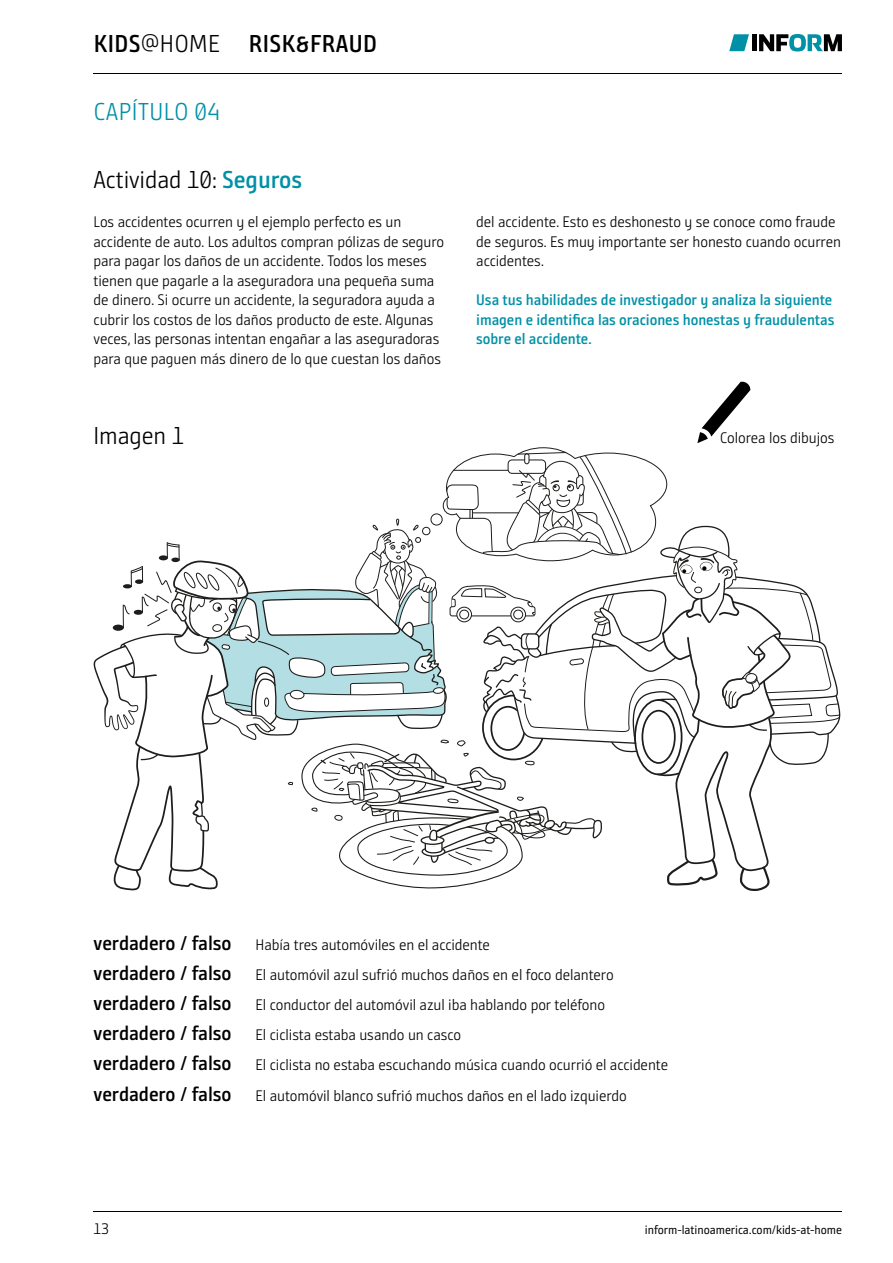
<style>
.page{position:relative;width:893px;height:1263px;background:#fff}
.page>*{position:absolute;margin:0;border:0;box-sizing:border-box;transform-origin:0 0}
.t1{font:24.45px "Bunday Sans Pro SG Se Ligh";letter-spacing:-.005em;color:#000}
.t2{font:700 24.45px "Bunday Sans Pro SG Se";letter-spacing:.02em;color:#000}
.t3{font:24.45px "Bunday Sans Pro SG Se Ligh";letter-spacing:.02em;color:#0091a7}
.t4{font:15.3px/19.5px "Bunday Sans Pro SG Se Ligh";letter-spacing:-.005em;color:#000}
.t5{font:700 15.3px/19.5px "Bunday Sans Pro SG Se";letter-spacing:-.005em;color:#0091a7}
.t6{font:12.15px "Bunday Sans Pro SG";letter-spacing:-.005em;color:#000}
.s1{font-family:"Bunday Sans Pro SG Se Ligh";font-weight:400}
.s2{font-family:"Bunday Sans Pro SG Se";font-weight:700;color:#0091a7}
.s3{font-family:"Bunday Sans Pro SG Se";font-weight:700;font-size:19.95px}
</style>
<div class="page">
<hr style="left:94px;top:74px;width:748px;height:1px;background:#000">
<svg style="left:729px;top:34px;width:20px;height:17px"></svg>
<svg style="left:759px;top:34px;width:83px;height:17px"></svg>
<div style="left:752px;top:34px;width:5px;height:17px;background:#000"></div>
<hr style="left:94px;top:1211px;width:748px;height:1px;background:#000">
<svg style="left:94px;top:381px;width:747px;height:510px"></svg>
<p class="t2" style="left:94px;top:28px;width:285px">KIDS<span class="s1">@HOME</span> RISK&amp;FRAUD</p>
<p class="t3" style="left:94px;top:96px;width:128px">CAPÍTULO 04</p>
<p class="t1" style="left:94px;top:164px;width:210px">Actividad 10: <span class="s2">Seguros</span></p>
<p class="t4" style="left:94px;top:212px;width:309px">Los accidentes ocurren y el ejemplo perfecto es un</p>
<p class="t4" style="left:94px;top:232px;width:352px">accidente de auto. Los adultos compran pólizas de seguro para pagar los daños de un accidente. Todos los meses tienen que pagarle a la aseguradora una pequeña suma de dinero. Si ocurre un accidente, la seguradora ayuda a cubrir los costos de los daños producto de este. Algunas veces, las personas intentan engañar a las aseguradoras para que paguen más dinero de lo que cuestan los daños</p>
<p class="t1" style="left:94px;top:420px;width:92px">Imagen 1</p>
<p class="t4" style="left:476px;top:212px;width:366px">del accidente. Esto es deshonesto y se conoce como fraude de seguros. Es muy importante ser honesto cuando ocurren accidentes.</p>
<p class="t5" style="left:476px;top:290px;width:360px">Usa tus habilidades de investigador y analiza la siguiente imagen e identifica las oraciones honestas y fraudulentas sobre el accidente.</p>
<p class="t4" style="left:720px;top:428px;width:116px">Colorea los dibujos</p>
<p class="t4" style="left:94px;top:935px;width:398px"><span class="s3">verdadero / falso</span> Había tres automóviles en el accidente</p>
<p class="t4" style="left:94px;top:965px;width:522px"><span class="s3">verdadero / falso</span> El automóvil azul sufrió muchos daños en el foco delantero</p>
<p class="t4" style="left:94px;top:995px;width:513px"><span class="s3">verdadero / falso</span> El conductor del automóvil azul iba hablando por teléfono</p>
<p class="t4" style="left:94px;top:1025px;width:369px"><span class="s3">verdadero / falso</span> El ciclista estaba usando un casco</p>
<p class="t4" style="left:94px;top:1055px;width:576px"><span class="s3">verdadero / falso</span> El ciclista no estaba escuchando música cuando ocurrió el accidente</p>
<p class="t4" style="left:94px;top:1085px;width:535px"><span class="s3">verdadero / falso</span> El automóvil blanco sufrió muchos daños en el lado izquierdo</p>
<p class="t4" style="left:94px;top:1219px;width:17px">13</p>
<p class="t6" style="left:645px;top:1222px;width:199px">inform-latinoamerica.com/kids-at-home</p>
</div>
